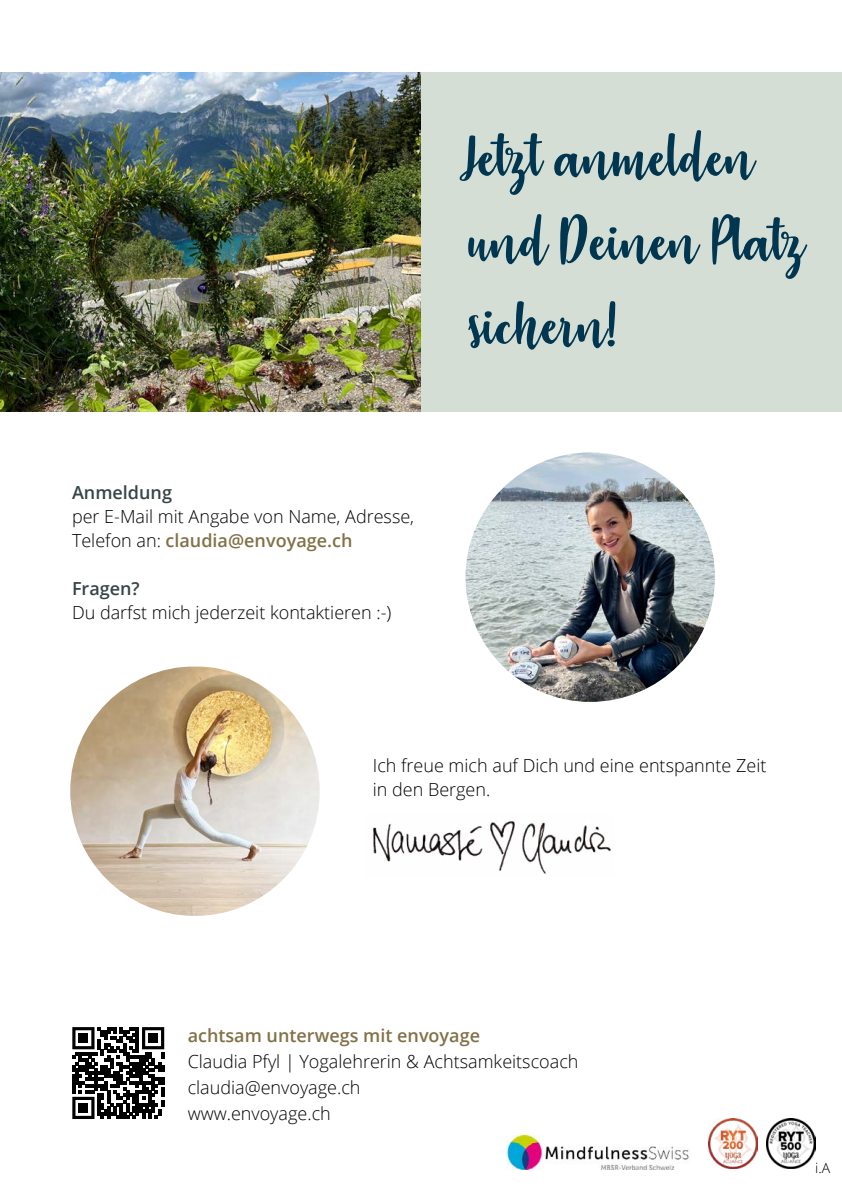
<style>
.page{position:relative;width:842px;height:1191px;background:#fff}
.page>*{position:absolute;margin:0;border:0;box-sizing:border-box;transform-origin:0 0}
.t1{font:76px/84px "Strawberry Blossom";color:#003650}
.t2{font:300 18px/24px "Open Sans";color:#000}
.t3{font:600 18px "Open Sans";color:#827147}
.t4{font:600 18px "Open Sans";color:#374445}
.t5{font:300 14px "Open Sans";color:#000}
.s1{font-weight:600;color:#827147}
</style>
<div class="page">
<div style="left:0;top:72px;width:842px;height:340px;background:#d4ded4"></div>
<img style="left:70px;top:666px;width:250px;height:250px;border-radius:125px">
<img style="left:465px;top:452px;width:250px;height:250px;border-radius:125px">
<img style="left:0;top:72px;width:421px;height:340px">
<img style="left:373px;top:821px;width:238px;height:53px">
<svg style="left:72px;top:1027px;width:92px;height:92px"></svg>
<div style="left:79px;top:1033px;width:9px;height:10px;background:#000"></div>
<div style="left:148px;top:1033px;width:10px;height:10px;background:#000"></div>
<div style="left:79px;top:1103px;width:9px;height:9px;background:#000"></div>
<img style="left:507px;top:1135px;width:182px;height:34px">
<img style="left:766px;top:1119px;width:49px;height:49px">
<img style="left:708px;top:1119px;width:49px;height:49px">
<h1 class="t1" style="left:468px;top:115px;width:339px">Jetzt anmelden und Deinen Platz sichern!</h1>
<p class="t4" style="left:72px;top:480px;width:102px">Anmeldung</p>
<p class="t2" style="left:72px;top:503px;width:344px">per E-Mail mit Angabe von Name, Adresse,<br>Telefon an: <span class="s1">claudia@envoyage.ch</span></p>
<p class="t4" style="left:72px;top:576px;width:69px">Fragen?</p>
<p class="t2" style="left:72px;top:599px;width:321px">Du darfst mich jederzeit kontaktieren :-)</p>
<p class="t2" style="left:373px;top:753px;width:395px">Ich freue mich auf Dich und eine entspannte Zeit in den Bergen.</p>
<p class="t3" style="left:188px;top:1022px;width:294px">achtsam unterwegs mit envoyage</p>
<p class="t2" style="left:188px;top:1047px;width:392px;line-height:26px">Claudia Pfyl | Yogalehrerin &amp; Achtsamkeitscoach claudia@envoyage.ch<br>www.envoyage.ch</p>
<p class="t5" style="left:815px;top:1158px;width:16px">i.A</p>
</div>
